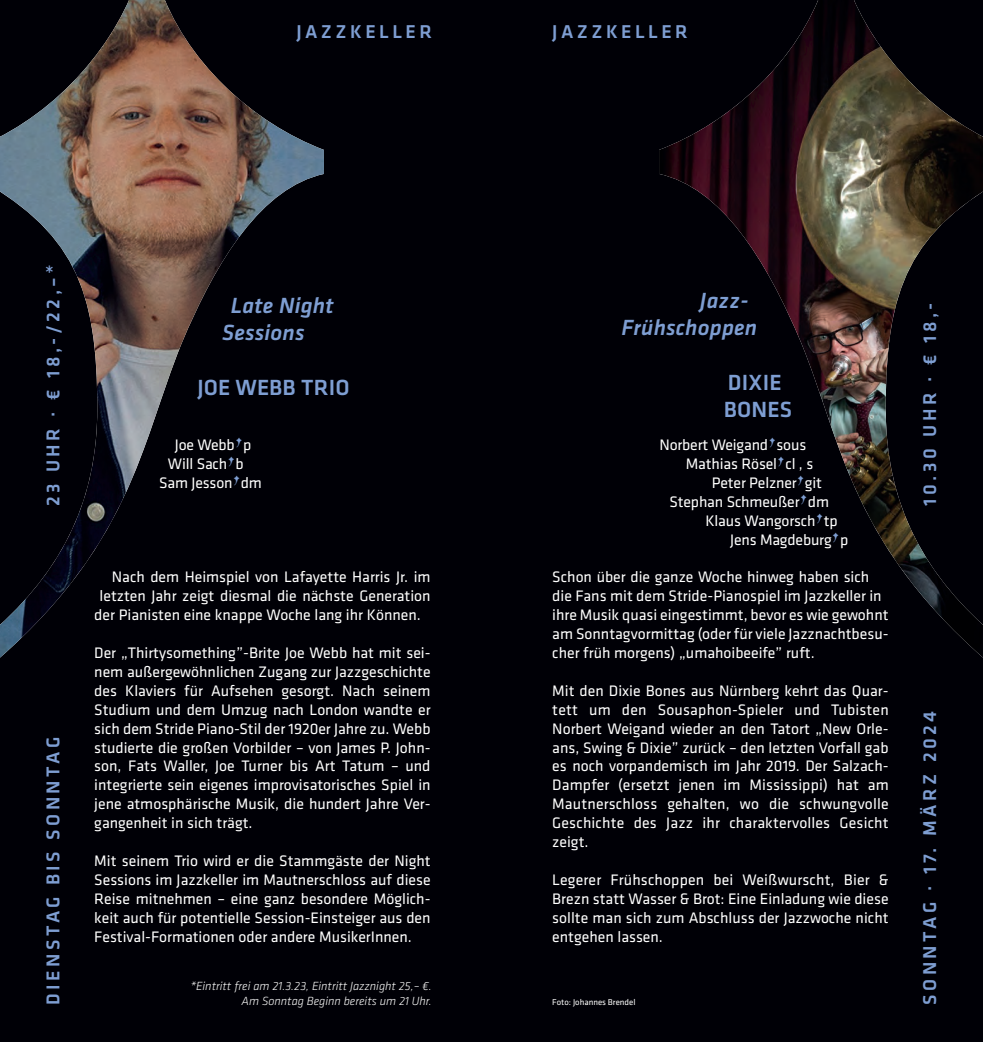
<style>
.page{position:relative;width:983px;height:1042px;background:#fff}
.page>*{position:absolute;margin:0;border:0;box-sizing:border-box;transform-origin:0 0}
.Band{font:italic 500 22.75px/27.3px "Klavika Basic";letter-spacing:.01em;color:#7e9ed2}
.Band-2{font:500 22.75px/27.3px "Klavika Basic";letter-spacing:.01em;color:#7e9ed2}
.Termin{font:500 19.25px "Klavika Basic";letter-spacing:.18em;color:#7e9ed2}
.Ort{font:500 19.25px "Klavika Basic";letter-spacing:.18em;color:#7e9ed2}
.Copy{font:15.75px/18.9px "Klavika Basic";color:#fff;text-align:justify}
.Copy-2{font:italic 300 12.25px "Klavika Basic";color:#fff}
.t1{font:8.75px "Klavika Basic";color:#fff}
.s1{font-family:"Fette Fraktur";font-size:24.5px;color:#7e9ed2}
</style>
<div class="page">
<div style="left:491px;top:0;width:491px;height:1042px;background:#000006"></div>
<div style="left:0;top:0;width:491px;height:1042px;background:#000006"></div>
<img style="left:0;top:0;width:324px;height:658px">
<img style="left:659px;top:0;width:323px;height:657px">
<p class="Ort" style="left:296px;top:18px;width:137px">JAZZKELLER</p>
<p class="Ort" style="left:552px;top:18px;width:137px">JAZZKELLER</p>
<p class="Termin" style="left:40px;top:506px;width:244px;rotate:-90deg">23 UHR · € 18,-/22,–*</p>
<p class="Termin" style="left:40px;top:1005px;width:269px;rotate:-90deg">DIENSTAG BIS SONNTAG</p>
<p class="Band" style="left:222px;top:291px;width:113px;text-indent:9px">Late Night<br>Sessions</p>
<p class="Band-2" style="left:197px;top:373px;width:153px">JOE WEBB TRIO</p>
<p class="Copy" style="left:175px;top:435px;width:78px">Joe Webb<span class="s1">’</span>p</p>
<p class="Copy" style="left:168px;top:454px;width:77px">Will Sach<span class="s1">’</span>b</p>
<p class="Copy" style="left:159px;top:473px;width:104px">Sam Jesson<span class="s1">’</span>dm</p>
<p class="Copy" style="left:112px;top:567px;width:320px">Nach dem Heimspiel von Lafayette Harris Jr. im</p>
<p class="Copy" style="left:99px;top:586px;width:332px">letzten Jahr zeigt diesmal die nächste Generation</p>
<p class="Copy" style="left:94px;top:605px;width:328px">der Pianisten eine knappe Woche lang ihr Können.</p>
<p class="Copy" style="left:94px;top:643px;width:338px">Der „Thirtysomething”-Brite Joe Webb hat mit sei&shy;nem außergewöhnlichen Zugang zur Jazzgeschichte des Klaviers für Aufsehen gesorgt. Nach seinem Studium und dem Umzug nach London wandte er sich dem Stride Piano-Stil der 1920er Jahre zu. Webb studierte die großen Vorbilder – von James P. John&shy;son, Fats Waller, Joe Turner bis Art Tatum – und integrierte sein eigenes improvisatorisches Spiel in jene atmosphärische Musik, die hundert Jahre Ver&shy;gangenheit in sich trägt.</p>
<p class="Copy" style="left:94px;top:851px;width:338px">Mit seinem Trio wird er die Stammgäste der Night Sessions im Jazzkeller im Mautnerschloss auf diese Reise mitnehmen – eine ganz besondere Möglich&shy;keit auch für potentielle Session-Einsteiger aus den Festival-Formationen oder andere MusikerInnen.</p>
<p class="Band" style="left:621px;top:286px;width:137px;text-indent:78px">Jazz-<br>Frühschoppen</p>
<p class="Band-2" style="left:723px;top:368px;width:70px">DIXIE<br>BONES</p>
<p class="Copy" style="left:659px;top:435px;width:148px">Norbert Weigand<span class="s1">’</span>sous</p>
<p class="Copy" style="left:685px;top:454px;width:129px">Mathias Rösel<span class="s1">’</span>cl , s</p>
<p class="Copy" style="left:711px;top:473px;width:112px">Peter Pelzner<span class="s1">’</span>git</p>
<p class="Copy" style="left:669px;top:491px;width:161px">Stephan Schmeußer<span class="s1">’</span>dm</p>
<p class="Copy" style="left:705px;top:510px;width:134px">Klaus Wangorsch<span class="s1">’</span>tp</p>
<p class="Copy" style="left:730px;top:529px;width:120px">Jens Magdeburg<span class="s1">’</span>p</p>
<p class="Copy" style="left:552px;top:567px;width:337px;text-align:left">Schon über die ganze Woche hinweg haben sich die Fans mit dem Stride-Pianospiel im Jazzkeller in ihre Musik quasi eingestimmt, bevor es wie gewohnt am Sonntagvormittag (oder für viele Jazznachtbesu&shy;cher früh morgens) „umahoibeeife” ruft.</p>
<p class="Copy" style="left:552px;top:680px;width:338px">Mit den Dixie Bones aus Nürnberg kehrt das Quar&shy;tett um den Sousaphon-Spieler und Tubisten Norbert Weigand wieder an den Tatort „New Orle&shy;ans, Swing &amp; Dixie” zurück – den letzten Vorfall gab es noch vorpandemisch im Jahr 2019. Der Salzach-Dampfer (ersetzt jenen im Mississippi) hat am Mautnerschloss gehalten, wo die schwungvolle Geschichte des Jazz ihr charaktervolles Gesicht zeigt.</p>
<p class="Copy" style="left:552px;top:869px;width:337px">Legerer Frühschoppen bei Weißwurscht, Bier &amp; Brezn statt Wasser &amp; Brot: Eine Einladung wie diese sollte man sich zum Abschluss der Jazzwoche nicht entgehen lassen.</p>
<p class="Copy-2" style="left:190px;top:979px;width:243px">*Eintritt frei am 21.3.23, Eintritt Jazznight 25,– €.</p>
<p class="Copy-2" style="left:241px;top:993px;width:192px">Am Sonntag Beginn bereits um 21 Uhr.</p>
<p class="t1" style="left:552px;top:996px;width:85px">Foto: Johannes Brendel</p>
<p class="Termin" style="left:916px;top:506px;width:205px;rotate:-90deg">10.30 UHR · € 18,-</p>
<p class="Termin" style="left:916px;top:1005px;width:295px;rotate:-90deg">SONNTAG · 17. MÄRZ 2024</p>
</div>
